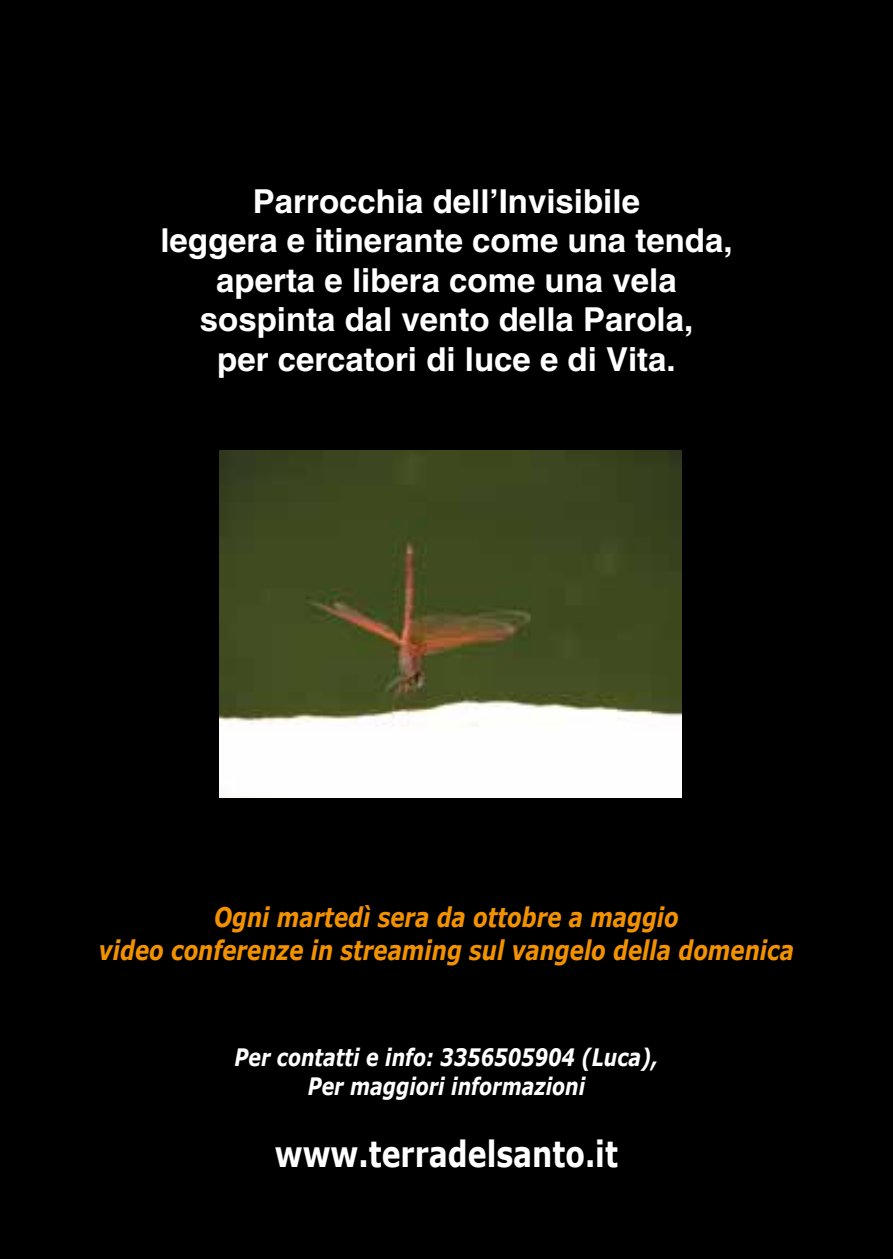
<style>
.page{position:relative;width:893px;height:1259px;background:#000}
.page>*{position:absolute;margin:0;border:0;box-sizing:border-box;transform-origin:0 0}
.t1{font:700 36px "Verdana";color:#fff;scale:.79 1}
.t2{font:700 33px/39.6px "Helvetica";color:#fff;text-align:center}
.t3{font:italic 700 27px/32.4px "Verdana";color:#f39200;text-align:center;scale:.79 1}
.t4{font:italic 700 24px/28.8px "Verdana";color:#fff;text-align:center;scale:.79 1}
</style>
<div class="page">
<img style="left:220px;top:451px;width:462px;height:346px">
<p class="t2" style="left:160px;top:181px;width:574px">Parrocchia dell’Invisibile<br>leggera e itinerante come una tenda, aperta e libera come una vela sospinta dal vento della Parola,<br>per cercatori di luce e di Vita.</p>
<p class="t3" style="left:99px;top:901px;width:881px">Ogni martedì sera da ottobre a maggio<br>video conferenze in streaming sul vangelo della domenica</p>
<p class="t4" style="left:235px;top:1043px;width:538px">Per contatti e info: 3356505904 (Luca),<br>Per maggiori informazioni</p>
<p class="t1" style="left:275px;top:1130px;width:436px">www.terradelsanto.it</p>
</div>
